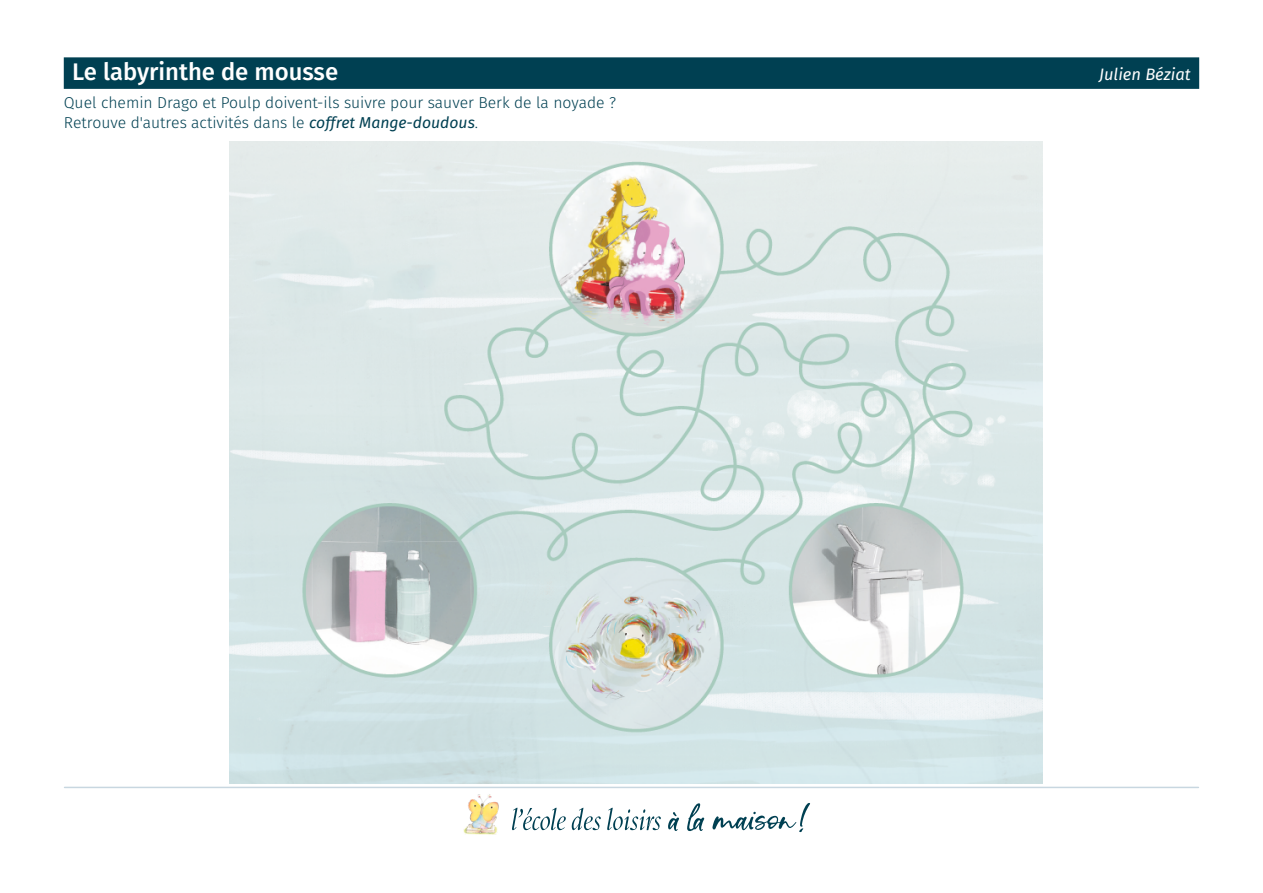
<style>
.page{position:relative;width:1263px;height:893px;background:#fff}
.page>*{position:absolute;margin:0;border:0;box-sizing:border-box;transform-origin:0 0}
.t1{font:500 24px "Fira Sans";color:#fff}
.t2{font:italic 16.5px "Fira Sans";color:#fff}
.t3{font:300 15.75px/19.5px "Fira Sans";color:#004052}
.s1{font-weight:400;font-style:italic}
</style>
<div class="page">
<div style="left:64px;top:57px;width:1135px;height:32px;background:#004052"></div>
<hr style="left:65px;top:787px;width:1133px;height:1px;background:#c8d7e0">
<svg style="left:668px;top:803px;width:142px;height:29px"></svg>
<svg style="left:512px;top:808px;width:149px;height:22px"></svg>
<img style="left:463px;top:794px;width:36px;height:41px">
<img style="left:230px;top:141px;width:812px;height:642px">
<h1 class="t1" style="left:72px;top:53px;width:267px">Le labyrinthe de mousse</h1>
<p class="t2" style="left:1099px;top:62px;width:93px">Julien Béziat</p>
<p class="t3" style="left:64px;top:93px;width:554px">Quel chemin Drago et Poulp doivent-ils suivre pour sauver Berk de la noyade ?<br>Retrouve d'autres activités dans le <span class="s1">coffret Mange-doudous</span>.</p>
</div>
